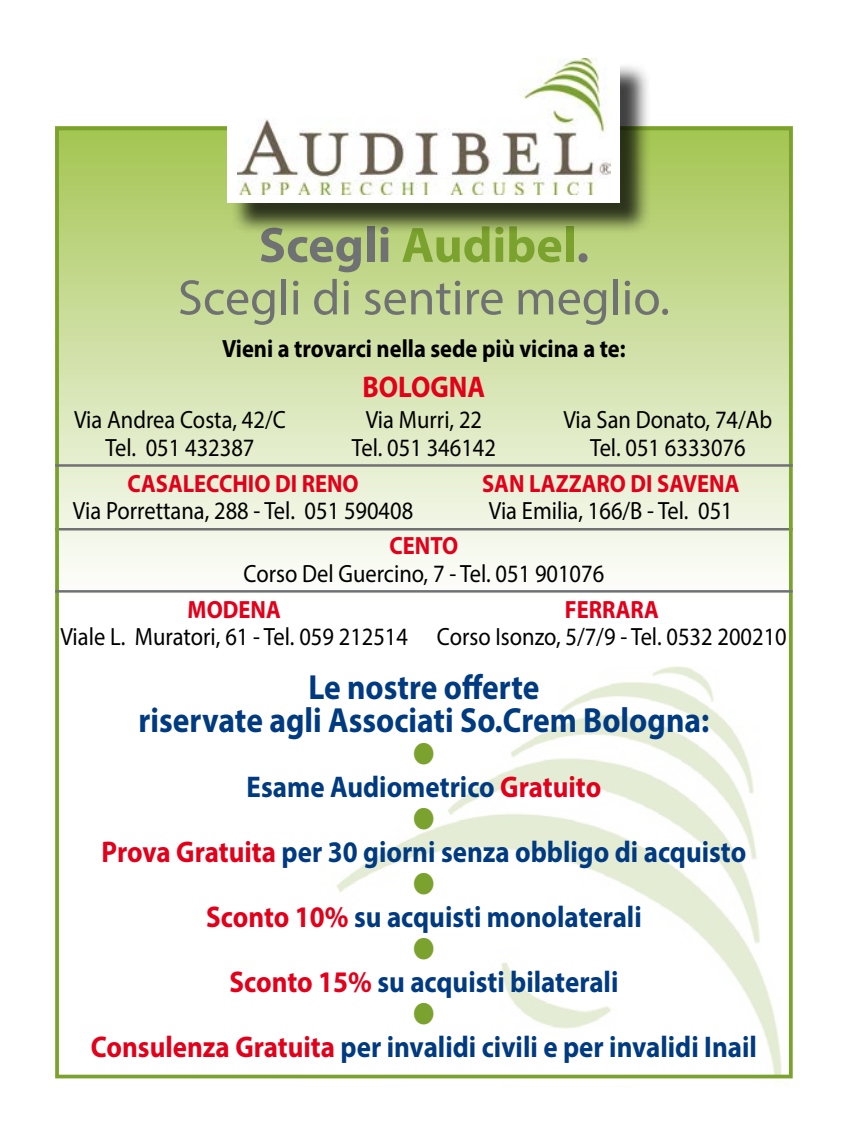
<style>
.page{position:relative;width:851px;height:1134px;background:#fff}
.page>*{position:absolute;margin:0;border:0;box-sizing:border-box;transform-origin:0 0}
.t1{font:50px/52.5px "Myriad Pro";color:#707172;text-align:center}
.t2{font:700 35px/32.5px "Myriad Pro";color:#003a80;text-align:center;scale:.9 1}
.t3{font:700 30px "Myriad Pro";color:#003a80;scale:.9 1}
.t4{font:700 30px "Myriad Pro";color:#e2001a;scale:.9 1}
.t5{font:30px "Zapf Dingbats ITC";color:#7ba22e;scale:.9 1}
.t6{font:25px/27.5px "Myriad Pro";color:#000;text-align:center;scale:.9 1}
.t7{font:700 25px "Myriad Pro";color:#e2001a;scale:.9 1}
.t8{font:700 25px "Myriad Pro";color:#000;scale:.9 1}
.s1{font-weight:700}
.s2{font-weight:700;color:#7ba22e}
.s3{color:#e2001a}
</style>
<div class="page">
<div style="left:55px;top:127px;width:737px;height:474px;background:linear-gradient(to bottom,#a5c553,#fff)"></div>
<hr style="left:55px;top:528px;width:737px;height:2px;background:#707172">
<svg style="left:302px;top:666px;width:485px;height:407px"></svg>
<div style="left:55px;top:127px;width:737px;height:951px;border:4px solid #7ba22e"></div>
<div style="left:230px;top:61px;width:421px;height:174px;background:#000;opacity:.75"></div>
<div style="left:227px;top:58px;width:392px;height:145px;background:#fff"></div>
<img style="left:237px;top:58px;width:373px;height:137px">
<hr style="left:55px;top:464px;width:737px;height:3px;background:#707172">
<hr style="left:55px;top:590px;width:737px;height:3px;background:#707172">
<h1 class="t1" style="left:178px;top:218px;width:493px"><span class="s1">Scegli</span> <span class="s2">Audibel</span><span class="s1">.<br></span>Scegli di sentire meglio.</h1>
<p class="t8" style="left:222px;top:332px;width:450px">Vieni a trovarci nella sede più vicina a te:</p>
<p class="t4" style="left:362px;top:367px;width:138px">BOLOGNA</p>
<p class="t6" style="left:74px;top:406px;width:237px">Via Andrea Costa, 42/C<br>Tel. 051 432387</p>
<p class="t6" style="left:352px;top:406px;width:162px">Via Murri, 22<br>Tel. 051 346142</p>
<p class="t6" style="left:563px;top:406px;width:234px">Via San Donato, 74/Ab<br>Tel. 051 6333076</p>
<p class="t7" style="left:127px;top:467px;width:258px">CASALECCHIO DI RENO</p>
<p class="t6" style="left:73px;top:497px;width:379px">Via Porrettana, 288 - Tel. 051 590408</p>
<p class="t7" style="left:482px;top:467px;width:287px">SAN LAZZARO DI SAVENA</p>
<p class="t6" style="left:488px;top:497px;width:272px">Via Emilia, 166/B - Tel. 051</p>
<p class="t7" style="left:389px;top:529px;width:78px">CENTO</p>
<p class="t6" style="left:243px;top:559px;width:402px">Corso Del Guercino, 7 - Tel. 051 901076</p>
<p class="t7" style="left:188px;top:593px;width:105px">MODENA</p>
<p class="t6" style="left:60px;top:623px;width:388px">Viale L. Muratori, 61 - Tel. 059 212514</p>
<p class="t7" style="left:565px;top:593px;width:106px">FERRARA</p>
<p class="t6" style="left:437px;top:623px;width:390px">Corso Isonzo, 5/7/9 - Tel. 0532 200210</p>
<h2 class="t2" style="left:138px;top:670px;width:635px">Le nostre offerte<br>riservate agli Associati So.Crem Bologna:</h2>
<p class="t5" style="left:413px;top:740px;width:25px">●</p>
<p class="t3" style="left:246px;top:767px;width:395px">Esame Audiometrico <span class="s3">Gratuito</span></p>
<p class="t5" style="left:413px;top:805px;width:25px">●</p>
<p class="t3" style="left:102px;top:832px;width:717px"><span class="s3">Prova Gratuita</span> per 30 giorni senza obbligo di acquisto</p>
<p class="t5" style="left:413px;top:870px;width:25px">●</p>
<p class="t3" style="left:206px;top:897px;width:485px"><span class="s3">Sconto 10%</span> su acquisti monolaterali</p>
<p class="t5" style="left:413px;top:935px;width:25px">●</p>
<p class="t3" style="left:229px;top:962px;width:433px"><span class="s3">Sconto 15%</span> su acquisti bilaterali</p>
<p class="t5" style="left:413px;top:1000px;width:25px">●</p>
<p class="t3" style="left:91px;top:1027px;width:741px"><span class="s3">Consulenza Gratuita</span> per invalidi civili e per invalidi Inail</p>
</div>
